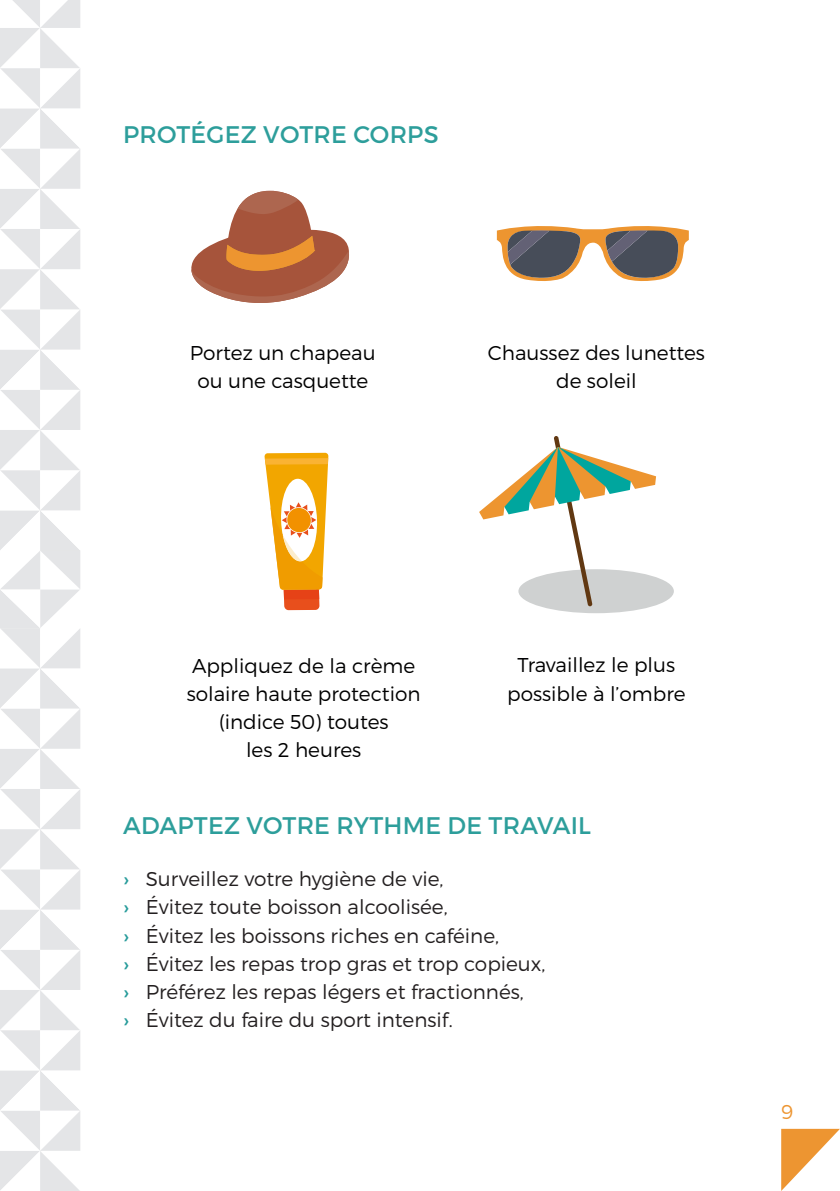
<style>
.page{position:relative;width:840px;height:1191px;background:#fff}
.page>*{position:absolute;margin:0;border:0;box-sizing:border-box;transform-origin:0 0}
.t1{font:24px "Montserrat";letter-spacing:.01em;color:#2d9e9b}
.t2{font:300 20px "Montserrat";color:#231f20}
.t3{font:300 20px/28px "Montserrat";color:#000001;text-align:center}
.t4{font:300 20px "Montserrat";color:#ed9531}
.s1{font-weight:400;color:#269b9a}
</style>
<div class="page">
<svg style="left:0;top:0;width:80px;height:1191px"></svg>
<svg style="left:191px;top:190px;width:158px;height:113px"></svg>
<svg style="left:496px;top:226px;width:192px;height:55px"></svg>
<svg style="left:264px;top:453px;width:64px;height:157px"></svg>
<div style="left:518px;top:569px;width:155px;height:44px;background:#cfd1d1;border-radius:50%"></div>
<svg style="left:479px;top:436px;width:176px;height:170px"></svg>
<svg style="left:781px;top:1128px;width:58px;height:63px"></svg>
<p class="t1" style="left:123px;top:120px;width:317px">PROTÉGEZ VOTRE CORPS</p>
<p class="t3" style="left:190px;top:338px;width:187px">Portez un chapeau</p>
<p class="t3" style="left:197px;top:366px;width:172px">ou une casquette</p>
<p class="t3" style="left:487px;top:338px;width:218px">Chaussez des lunettes de soleil</p>
<p class="t3" style="left:186px;top:652px;width:235px">Appliquez de la crème solaire haute protection (indice 50) toutes</p>
<p class="t3" style="left:246px;top:736px;width:117px">les 2 heures</p>
<p class="t3" style="left:517px;top:650px;width:159px">Travaillez le plus</p>
<p class="t3" style="left:507px;top:679px;width:180px">possible à l’ombre</p>
<p class="t1" style="left:123px;top:811px;width:469px">ADAPTEZ VOTRE RYTHME DE TRAVAIL</p>
<p class="t2" style="left:123px;top:867px;width:322px"><span class="s1">›</span> Surveillez votre hygiène de vie,</p>
<p class="t2" style="left:123px;top:895px;width:326px"><span class="s1">›</span> Évitez toute boisson alcoolisée,</p>
<p class="t2" style="left:123px;top:923px;width:377px"><span class="s1">›</span> Évitez les boissons riches en caféine,</p>
<p class="t2" style="left:123px;top:951px;width:424px"><span class="s1">›</span> Évitez les repas trop gras et trop copieux,</p>
<p class="t2" style="left:123px;top:979px;width:402px"><span class="s1">›</span> Préférez les repas légers et fractionnés,</p>
<p class="t2" style="left:123px;top:1007px;width:331px"><span class="s1">›</span> Évitez du faire du sport intensif.</p>
<p class="t4" style="left:780px;top:1099px;width:14px">9</p>
</div>
